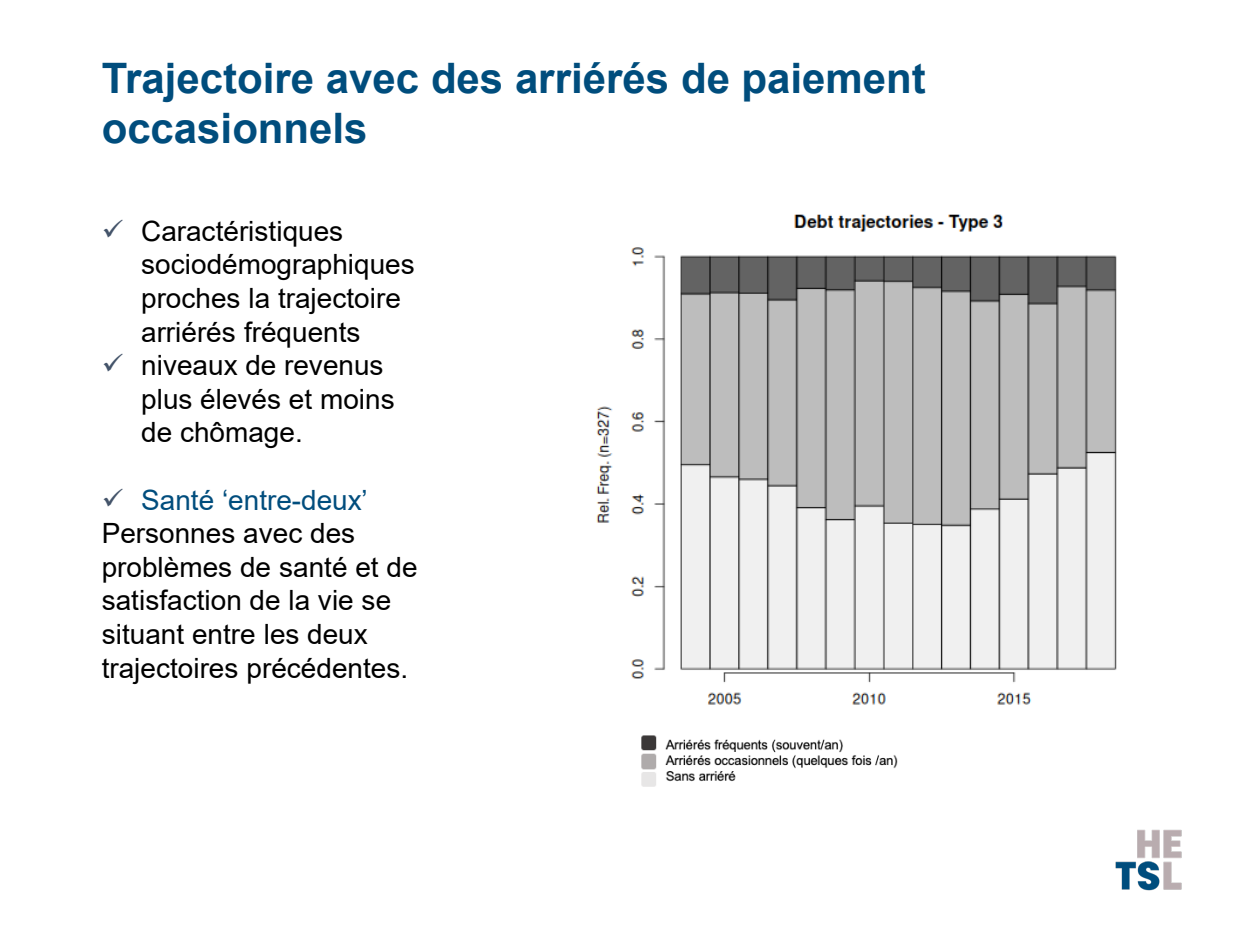
<style>
.page{position:relative;width:1260px;height:945px;background:#fff}
.page>*{position:absolute;margin:0;border:0;box-sizing:border-box;transform-origin:0 0}
.t1{font:700 42px/50.4px "Arial";color:#004d7d}
.t2{font:28px/33.6px "Arial";color:#000}
.t3{font:28px "Arial";color:#004d7d}
.s1{color:#44546a}
</style>
<div class="page">
<img style="left:1115px;top:829px;width:67px;height:62px">
<img style="left:596px;top:214px;width:521px;height:491px">
<img style="left:641px;top:735px;width:257px;height:52px">
<p class="t1" style="left:102px;top:54px;width:826px">Trajectoire avec des arriérés de paiement occasionnels</p>
<p class="t2" style="left:141px;top:214px;width:275px;text-indent:-39px"><span class="s1">✓</span> Caractéristiques sociodémographiques proches la trajectoire arriérés fréquents</p>
<p class="t2" style="left:141px;top:348px;width:255px;text-indent:-39px"><span class="s1">✓</span> niveaux de revenus plus élevés et moins de chômage.</p>
<p class="t3" style="left:102px;top:481px;width:268px"><span class="s1">✓</span> Santé ‘entre-deux’</p>
<p class="t2" style="left:102px;top:516px;width:317px">Personnes avec des problèmes de santé et de satisfaction de la vie se situant entre les deux trajectoires précédentes.</p>
</div>
